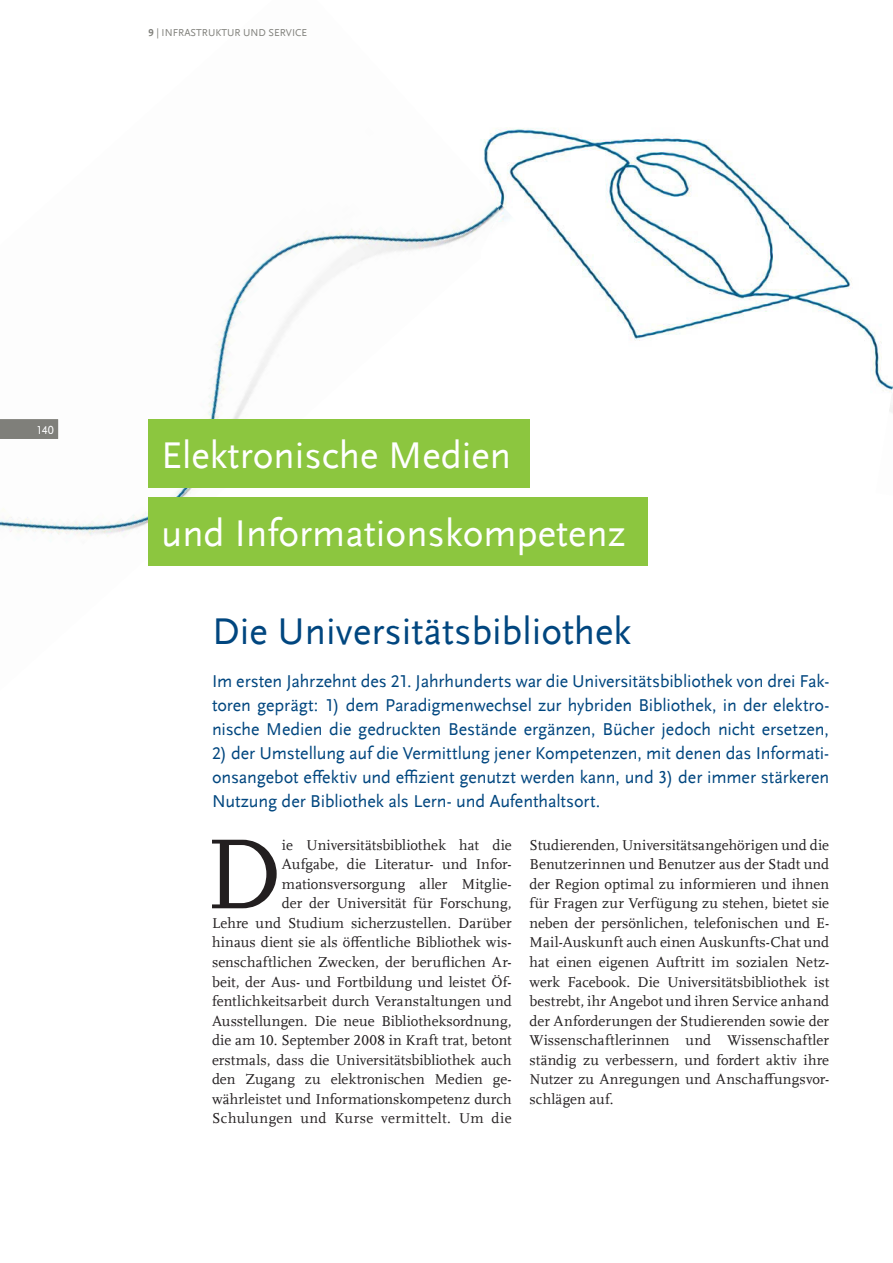
<style>
.page{position:relative;width:893px;height:1263px;background:#fff}
.page>*{position:absolute;margin:0;border:0;box-sizing:border-box;transform-origin:0 0}
.t1{font:103.95px "UB Scala";color:#231f20}
.t2{font:39px "UB Scala Sans";color:#fff}
.t3{font:39px "UB Scala Sans";color:#00467f}
.t4{font:18px/24px "UB Scala Sans";color:#00467f;text-align:justify}
.t5{font:15px/19.5px "UB Scala";letter-spacing:.005em;color:#231f20;text-align:right}
.t6{font:12px "UB Scala Sans";color:#fff}
.t7{font:10.5px "UB Scala Sans";color:#81817c}
.s1{font-weight:700}
</style>
<div class="page">
<img style="left:889px;top:405px;width:4px;height:8px">
<img style="left:0;top:508px;width:148px;height:29px">
<img style="left:58px;top:259px;width:423px;height:239px">
<img style="left:262px;top:219px;width:217px;height:40px">
<div style="left:148px;top:419px;width:381px;height:69px;background:#8cc63f"></div>
<div style="left:148px;top:498px;width:500px;height:68px;background:#8cc63f"></div>
<img style="left:479px;top:128px;width:414px;height:277px">
<img style="left:890px;top:385px;width:3px;height:20px">
<img style="left:481px;top:188px;width:38px;height:70px">
<p class="t7" style="left:148px;top:28px;width:160px"><span class="s1">9</span> | INFRASTRUKTUR UND SERVICE</p>
<p class="t6" style="left:36px;top:425px;width:20px">140</p>
<h2 class="t2" style="left:161px;top:439px;width:351px">Elektronische Medien</h2>
<h2 class="t2" style="left:161px;top:517px;width:466px">und Informationskompetenz</h2>
<h2 class="t3" style="left:212px;top:616px;width:421px">Die Universitätsbibliothek</h2>
<p class="t4" style="left:212px;top:671px;width:619px">Im ersten Jahrzehnt des 21. Jahrhunderts war die Universitätsbibliothek von drei Fak&shy;toren geprägt: 1) dem Paradigmenwechsel zur hybriden Bibliothek, in der elektro&shy;nische Medien die gedruckten Bestände ergänzen, Bücher jedoch nicht ersetzen,</p>
<p class="t4" style="left:212px;top:743px;width:619px">2) der Umstellung auf die Vermittlung jener Kompetenzen, mit denen das Informati&shy;onsangebot effektiv und effizient genutzt werden kann, und 3) der immer stärkeren Nutzung der Bibliothek als Lern- und Aufenthaltsort.</p>
<p class="t5" style="left:212px;top:836px;width:301px">ie Universitätsbibliothek hat die<br>Aufgabe, die Literatur- und Infor&shy;mationsversorgung aller Mitglie-<br>der der Universität für Forschung,<br>Lehre und Studium sicherzustellen. Darüber hinaus dient sie als öffentliche Bibliothek wis&shy;senschaftlichen Zwecken, der beruflichen Ar&shy;beit, der Aus- und Fortbildung und leistet Öf&shy;fentlichkeitsarbeit durch Veranstaltungen und Ausstellungen. Die neue Bibliotheksordnung, die am 10. September 2008 in Kraft trat, betont erstmals, dass die Universitätsbibliothek auch den Zugang zu elektronischen Medien ge&shy;währleistet und Informationskompetenz durch Schulungen und Kurse vermittelt. Um die</p>
<p class="t5" style="left:529px;top:836px;width:301px;text-align:justify">Studierenden, Universitätsangehörigen und die Benutzerinnen und Benutzer aus der Stadt und der Region optimal zu informieren und ihnen für Fragen zur Verfügung zu stehen, bietet sie neben der persönlichen, telefonischen und E-Mail-Auskunft auch einen Auskunfts-Chat und hat einen eigenen Auftritt im sozialen Netz&shy;werk Facebook. Die Universitätsbibliothek ist bestrebt, ihr Angebot und ihren Service anhand der Anforderungen der Studierenden sowie der Wissenschaftlerinnen und Wissenschaftler ständig zu verbessern, und fordert aktiv ihre Nutzer zu Anregungen und Anschaffungsvor&shy;schlägen auf.</p>
<h1 class="t1" style="left:205px;top:832px;width:78px">D</h1>
</div>
